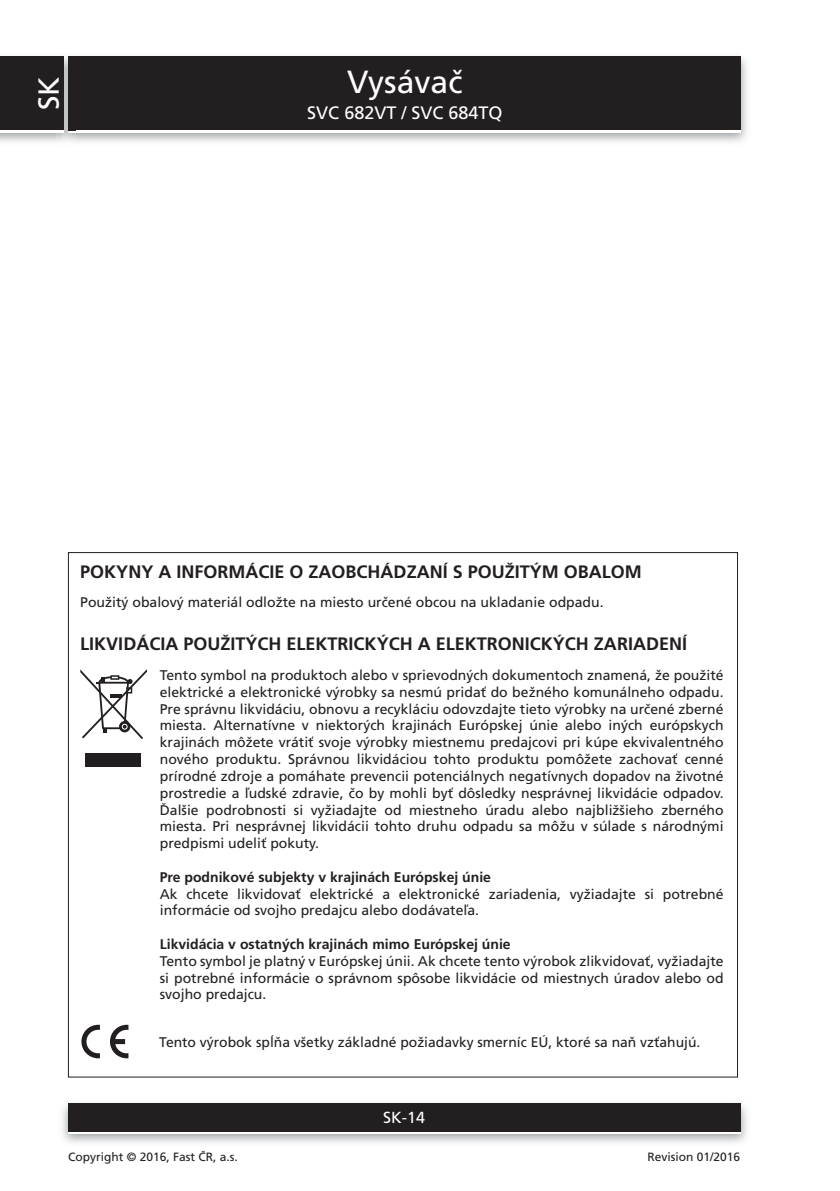
<style>
.page{position:relative;width:840px;height:1191px;background:#fff}
.page>*{position:absolute;margin:0;border:0;box-sizing:border-box;transform-origin:0 0}
.t1{font:32px "Frutiger CE";color:#fff}
.t2{font:29px "Frutiger CE";color:#fff}
.nadpisek_9{font:700 18px "Frutiger CE";color:#231f20}
.t3{font:18px "Frutiger CE";color:#fff}
.t4{font:16px "Frutiger CE";color:#fff}
.t5{font:14px/16.8px "Frutiger CE";color:#231f20;text-align:justify}
.t6{font:700 14px "Frutiger CE";color:#231f20}
.t7{font:12px "Frutiger CE";color:#231f20}
</style>
<div class="page">
<img style="left:0;top:56px;width:747px;height:86px">
<div style="left:68px;top:59px;width:672px;height:74px;background:#fff"></div>
<div style="left:68px;top:57px;width:672px;height:73px;background:#231f20"></div>
<img style="left:62px;top:1103px;width:685px;height:40px">
<div style="left:68px;top:1106px;width:672px;height:28px;background:linear-gradient(to right,#fff,#fff)"></div>
<div style="left:68px;top:1103px;width:672px;height:28px;background:#231f20"></div>
<img style="left:57px;top:56px;width:18px;height:86px">
<img style="left:68px;top:130px;width:7px;height:3px">
<svg style="left:68px;top:57px;width:7px;height:2px"></svg>
<img style="left:68px;top:59px;width:7px;height:71px">
<div style="left:0;top:59px;width:64px;height:74px;background:#fff"></div>
<div style="left:0;top:57px;width:64px;height:73px;background:#231f20"></div>
<svg style="left:80px;top:669px;width:67px;height:70px"></svg>
<div style="left:85px;top:753px;width:56px;height:13px;background:#231f20"></div>
<svg style="left:81px;top:1024px;width:19px;height:34px"></svg>
<svg style="left:110px;top:1024px;width:18px;height:34px"></svg>
<div style="left:115px;top:1039px;width:10px;height:5px;background:#231f20"></div>
<h2 class="t2" style="left:32px;top:110px;width:35px;rotate:-90deg">SK</h2>
<h1 class="t1" style="left:347px;top:64px;width:117px">Vysávač</h1>
<p class="t3" style="left:307px;top:102px;width:197px">SVC 682VT / SVC 684TQ</p>
<p class="nadpisek_9" style="left:80px;top:562px;width:563px">POKYNY A INFORMÁCIE O ZAOBCHÁDZANÍ S POUŽITÝM OBALOM</p>
<p class="t5" style="left:80px;top:593px;width:524px">Použitý obalový materiál odložte na miesto určené obcou na ukladanie odpadu.</p>
<p class="nadpisek_9" style="left:80px;top:633px;width:608px">LIKVIDÁCIA POUŽITÝCH ELEKTRICKÝCH A ELEKTRONICKÝCH ZARIADENÍ</p>
<p class="t5" style="left:160px;top:667px;width:565px">Tento symbol na produktoch alebo v sprievodných dokumentoch znamená, že použité elektrické a elektronické výrobky sa nesmú pridať do bežného komunálneho odpadu.<br>Pre správnu likvidáciu, obnovu a recykláciu odovzdajte tieto výrobky na určené zberné miesta. Alternatívne v niektorých krajinách Európskej únie alebo iných európskych krajinách môžete vrátiť svoje výrobky miestnemu predajcovi pri kúpe ekvivalentného nového produktu. Správnou likvidáciou tohto produktu pomôžete zachovať cenné prírodné zdroje a pomáhate prevencii potenciálnych negatívnych dopadov na životné prostredie a ľudské zdravie, čo by mohli byť dôsledky nesprávnej likvidácie odpadov.<br>Ďalšie podrobnosti si vyžiadajte od miestneho úradu alebo najbližšieho zberného miesta. Pri nesprávnej likvidácii tohto druhu odpadu sa môžu v súlade s národnými predpismi udeliť pokuty.</p>
<p class="t6" style="left:160px;top:869px;width:332px">Pre podnikové subjekty v krajinách Európskej únie</p>
<p class="t5" style="left:160px;top:885px;width:565px">Ak chcete likvidovať elektrické a elektronické zariadenia, vyžiadajte si potrebné informácie od svojho predajcu alebo dodávateľa.</p>
<p class="t6" style="left:160px;top:936px;width:352px">Likvidácia v ostatných krajinách mimo Európskej únie</p>
<p class="t5" style="left:160px;top:952px;width:565px">Tento symbol je platný v Európskej únii. Ak chcete tento výrobok zlikvidovať, vyžiadajte si potrebné informácie o správnom spôsobe likvidácie od miestnych úradov alebo od svojho predajcu.</p>
<p class="t5" style="left:159px;top:1033px;width:542px">Tento výrobok spĺňa všetky základné požiadavky smerníc EÚ, ktoré sa naň vzťahujú.</p>
<p class="t4" style="left:383px;top:1108px;width:43px">SK-14</p>
<p class="t7" style="left:68px;top:1149px;width:171px">Copyright © 2016, Fast ČR, a.s.</p>
<p class="t7" style="left:647px;top:1149px;width:94px">Revision 01/2016</p>
</div>
